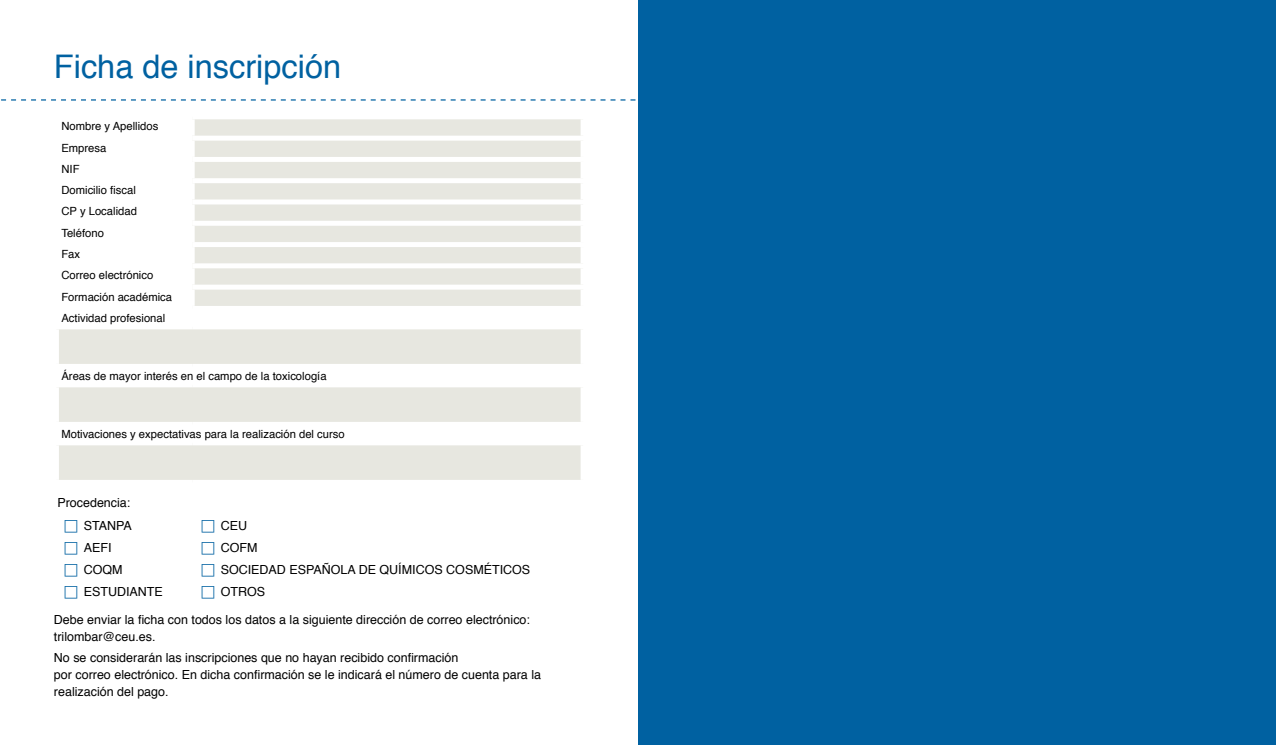
<style>
.page{position:relative;width:1276px;height:745px;background:#fff}
.page>*{position:absolute;margin:0;border:0;box-sizing:border-box;transform-origin:0 0}
.t1{font:32.5px "Helvetica";color:#0061a1}
.t2{font:12.5px/16.9px "Helvetica";color:#000}
.t3{font:11.25px/21.2px "Helvetica";color:#000}
</style>
<div class="page">
<svg style="left:1px;top:99px;width:635px;height:1px"></svg>
<svg style="left:59px;top:119px;width:521px;height:360px;fill:#e7e7e0"></svg>
<div style="left:190px;top:119px;width:5px;height:16px;background:#fff"></div>
<div style="left:54px;top:135px;width:138px;height:5px;background:#fff"></div>
<div style="left:192px;top:135px;width:393px;height:5px;background:#fff"></div>
<div style="left:190px;top:140px;width:5px;height:17px;background:#fff"></div>
<div style="left:54px;top:157px;width:138px;height:5px;background:#fff"></div>
<div style="left:192px;top:157px;width:393px;height:5px;background:#fff"></div>
<div style="left:190px;top:162px;width:5px;height:16px;background:#fff"></div>
<div style="left:54px;top:178px;width:138px;height:5px;background:#fff"></div>
<div style="left:192px;top:178px;width:393px;height:5px;background:#fff"></div>
<div style="left:190px;top:183px;width:5px;height:16px;background:#fff"></div>
<div style="left:54px;top:199px;width:138px;height:5px;background:#fff"></div>
<div style="left:192px;top:199px;width:393px;height:5px;background:#fff"></div>
<div style="left:190px;top:204px;width:5px;height:17px;background:#fff"></div>
<div style="left:54px;top:221px;width:138px;height:5px;background:#fff"></div>
<div style="left:192px;top:221px;width:393px;height:5px;background:#fff"></div>
<div style="left:190px;top:226px;width:5px;height:16px;background:#fff"></div>
<div style="left:54px;top:242px;width:138px;height:5px;background:#fff"></div>
<div style="left:192px;top:242px;width:393px;height:5px;background:#fff"></div>
<div style="left:190px;top:247px;width:5px;height:16px;background:#fff"></div>
<div style="left:54px;top:263px;width:138px;height:5px;background:#fff"></div>
<div style="left:192px;top:263px;width:393px;height:5px;background:#fff"></div>
<div style="left:190px;top:268px;width:5px;height:16px;background:#fff"></div>
<div style="left:54px;top:284px;width:138px;height:5px;background:#fff"></div>
<div style="left:192px;top:284px;width:393px;height:5px;background:#fff"></div>
<div style="left:190px;top:289px;width:5px;height:17px;background:#fff"></div>
<div style="left:54px;top:306px;width:138px;height:5px;background:#fff"></div>
<div style="left:192px;top:306px;width:393px;height:5px;background:#fff"></div>
<div style="left:54px;top:440px;width:138px;height:5px;background:#fff"></div>
<div style="left:192px;top:440px;width:393px;height:5px;background:#fff"></div>
<div style="left:54px;top:382px;width:138px;height:5px;background:#fff"></div>
<div style="left:192px;top:382px;width:393px;height:5px;background:#fff"></div>
<div style="left:54px;top:421px;width:138px;height:5px;background:#fff"></div>
<div style="left:192px;top:421px;width:393px;height:5px;background:#fff"></div>
<div style="left:54px;top:324px;width:138px;height:5px;background:#fff"></div>
<div style="left:192px;top:324px;width:393px;height:5px;background:#fff"></div>
<div style="left:54px;top:363px;width:138px;height:5px;background:#fff"></div>
<div style="left:192px;top:363px;width:393px;height:5px;background:#fff"></div>
<div style="left:638px;top:0;width:638px;height:744px;background:#0061a1"></div>
<h1 class="t1" style="left:54px;top:41px;width:289px">Ficha de inscripción</h1>
<p class="t3" style="left:61px;top:116px;width:112px">Nombre y Apellidos<br>Empresa<br>NIF<br>Domicilio fiscal<br>CP y Localidad<br>Teléfono<br>Fax<br>Correo electrónico<br>Formación académica<br>Actividad profesional</p>
<p class="t3" style="left:61px;top:365px;width:267px">Áreas de mayor interés en el campo de la toxicología</p>
<p class="t3" style="left:61px;top:423px;width:285px">Motivaciones y expectativas para la realización del curso</p>
<p class="t2" style="left:57px;top:490px;width:76px;line-height:23.5px;text-align:right">Procedencia:<br>STANPA</p>
<p class="t2" style="left:221px;top:517px;width:28px">CEU</p>
<p class="t2" style="left:84px;top:539px;width:29px">AEFI</p>
<p class="t2" style="left:221px;top:539px;width:38px">COFM</p>
<p class="t2" style="left:84px;top:561px;width:40px">COQM</p>
<p class="t2" style="left:221px;top:561px;width:311px">SOCIEDAD ESPAÑOLA DE QUÍMICOS COSMÉTICOS</p>
<p class="t2" style="left:84px;top:582px;width:81px">ESTUDIANTE</p>
<p class="t2" style="left:221px;top:582px;width:46px">OTROS</p>
<p class="t2" style="left:54px;top:611px;width:477px">Debe enviar la ficha con todos los datos a la siguiente dirección de correo electrónico: trilombar@ceu.es.</p>
<p class="t2" style="left:54px;top:649px;width:489px">No se considerarán las inscripciones que no hayan recibido confirmación<br>por correo electrónico. En dicha confirmación se le indicará el número de cuenta para la realización del pago.</p>
</div>
